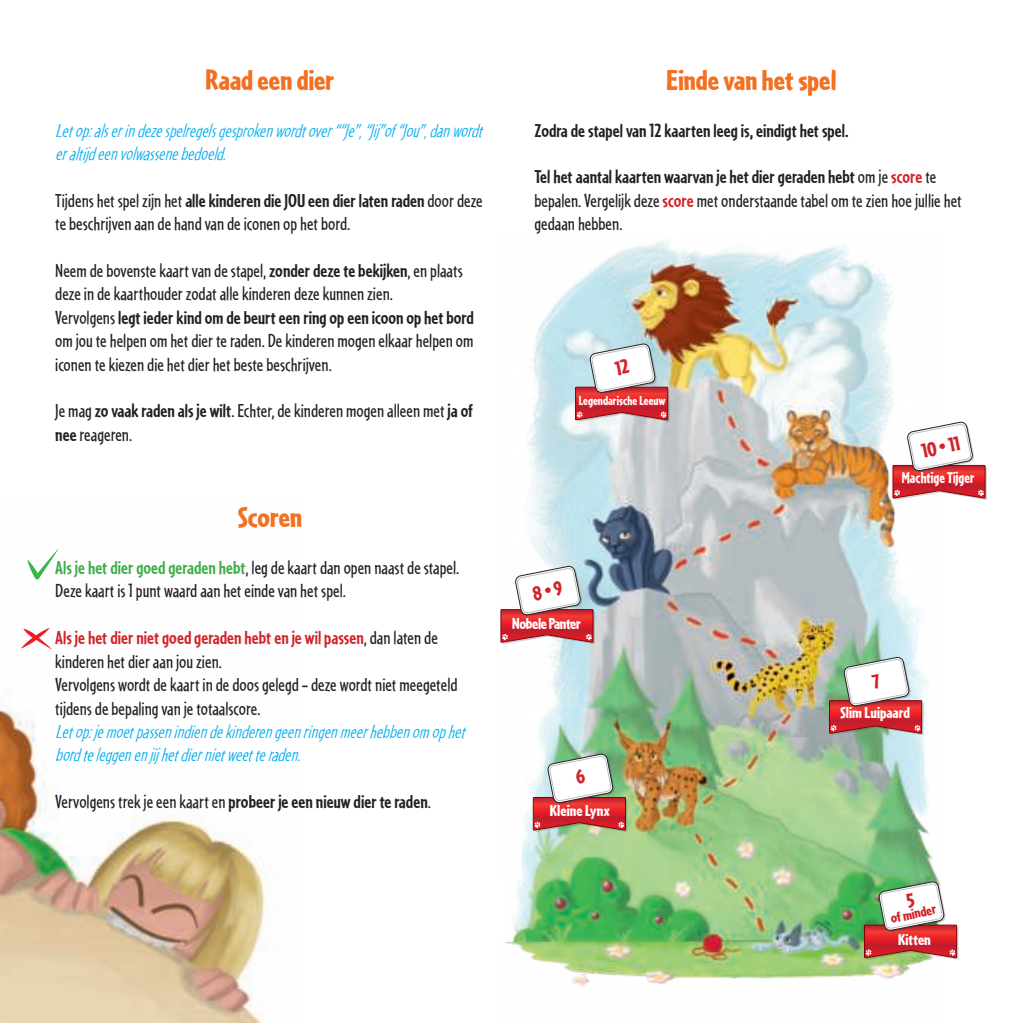
<style>
.page{position:relative;width:1023px;height:1023px;background:#fff}
.page>*{position:absolute;margin:0;border:0;box-sizing:border-box;transform-origin:0 0}
.t1{font:900 30px "Cafeteria";color:#f36f21}
.t2{font:900 20.55px "Cafeteria";color:#d1232a}
.t3{font:19.5px/23.4px "Cafeteria";color:#231f20}
.t4{font:italic 300 19.5px/23.4px "Cafeteria";color:#00aeef}
.t5{font:700 19.5px "Cafeteria";color:#231f20}
.t6{font:900 16.5px "Cafeteria";color:#fff}
.t7{font:900 16.5px "Cafeteria";color:#fff;scale:.9 1}
.t8{font:900 16.5px "Cafeteria";letter-spacing:-.025em;color:#fff}
.t9{font:900 15px "Cafeteria";color:#d1232a}
.t10{font:900 13.5px "Cafeteria";color:#fff;scale:.95 1}
.s1{font-weight:700}
.s2{font-weight:700;color:#40ae49}
.s3{font-weight:700;color:#d1232a}
.s4{font-weight:400}
</style>
<div class="page">
<img style="left:504px;top:240px;width:435px;height:747px">
<img style="left:0;top:560px;width:266px;height:463px">
<svg style="left:893px;top:421px;width:94px;height:79px"></svg>
<svg style="left:28px;top:549px;width:30px;height:31px"></svg>
<svg style="left:21px;top:628px;width:31px;height:21px"></svg>
<svg style="left:575px;top:343px;width:94px;height:79px"></svg>
<img style="left:829px;top:656px;width:94px;height:79px">
<img style="left:533px;top:753px;width:94px;height:79px">
<img style="left:864px;top:881px;width:94px;height:79px">
<svg style="left:501px;top:565px;width:94px;height:79px"></svg>
<h1 class="t1" style="left:206px;top:69px;width:130px">Raad een dier</h1>
<p class="t4" style="left:55px;top:120px;width:433px">Letop:alserindezespelregelsgesprokenwordtover““Je”,“Jij ”of“Jou”,danwordt eraltijdeenvolwassenebedoeld.</p>
<p class="t3" style="left:55px;top:189px;width:429px">Tijdens het spel zijn het <span class="s1">alle kinderen die JOU een dier laten raden</span> door deze te beschrijven aan de hand van de iconen op het bord.</p>
<p class="t3" style="left:55px;top:259px;width:420px">Neem de bovenste kaart van de stapel, <span class="s1">zonder deze te bekijken</span>, en plaats deze in de kaarthouder zodat alle kinderen deze kunnen zien.<br>Vervolgens <span class="s1">legt ieder kind om de beurt een ring op een icoon op het bord </span>om jou te helpen om het dier te raden. De kinderen mogen elkaar helpen om iconen te kiezen die het dier het beste beschrijven.</p>
<p class="t3" style="left:55px;top:399px;width:419px">Je mag <span class="s1">zo vaak raden als je wilt</span>. Echter, de kinderen mogen alleen met <span class="s1">ja of nee</span> reageren.</p>
<h1 class="t1" style="left:238px;top:506px;width:66px">Scoren</h1>
<p class="t3" style="left:55px;top:556px;width:406px"><span class="s2">Als je het dier goed geraden hebt</span>, leg de kaart dan open naast de stapel.<br>Deze kaart is 1 punt waard aan het einde van het spel.</p>
<p class="t3" style="left:55px;top:626px;width:404px"><span class="s3">Als je het dier niet goed geraden hebt en je wil passen</span>, dan laten de kinderen het dier aan jou zien.<br>Vervolgens wordt de kaart in de doos gelegd – deze wordt niet meegeteld tijdens de bepaling van je totaalscore.</p>
<p class="t4" style="left:55px;top:721px;width:416px">Letop:jemoetpassenindiendekinderengeenringenmeerhebbenom ophet bordteleggenenjij hetdiernietweetteraden.</p>
<p class="t5" style="left:55px;top:791px;width:377px"><span class="s4">Vervolgens trek je een kaart en</span> probeer je een nieuw dier te raden<span class="s4">.</span></p>
<h1 class="t1" style="left:666px;top:69px;width:172px">Einde van het spel</h1>
<p class="t5" style="left:535px;top:120px;width:315px">Zodra de stapel van 12 kaarten leeg is, eindigt het spel.</p>
<p class="t3" style="left:535px;top:165px;width:429px"><span class="s1">Tel het aantal kaarten waarvan je het dier geraden hebt</span> om je <span class="s3">score</span> te bepalen. Vergelijk deze <span class="s3">score</span> met onderstaande tabel om te zien hoe jullie het gedaan hebben.</p>
<p class="t10" style="left:579px;top:396px;width:93px">Legendarische Leeuw</p>
<p class="t8" style="left:512px;top:617px;width:70px">Nobele Panter</p>
<p class="t6" style="left:550px;top:805px;width:62px">Kleine Lynx</p>
<p class="t2" style="left:920px;top:444px;width:40px;rotate:-12deg">10 • 11</p>
<p class="t7" style="left:902px;top:472px;width:82px">Machtige Tijger</p>
<p class="t6" style="left:841px;top:707px;width:71px">Slim Luipaard</p>
<p class="t9" style="left:890px;top:913px;width:48px;rotate:-12deg">of minder</p>
<p class="t6" style="left:898px;top:933px;width:34px">Kitten</p>
</div>
